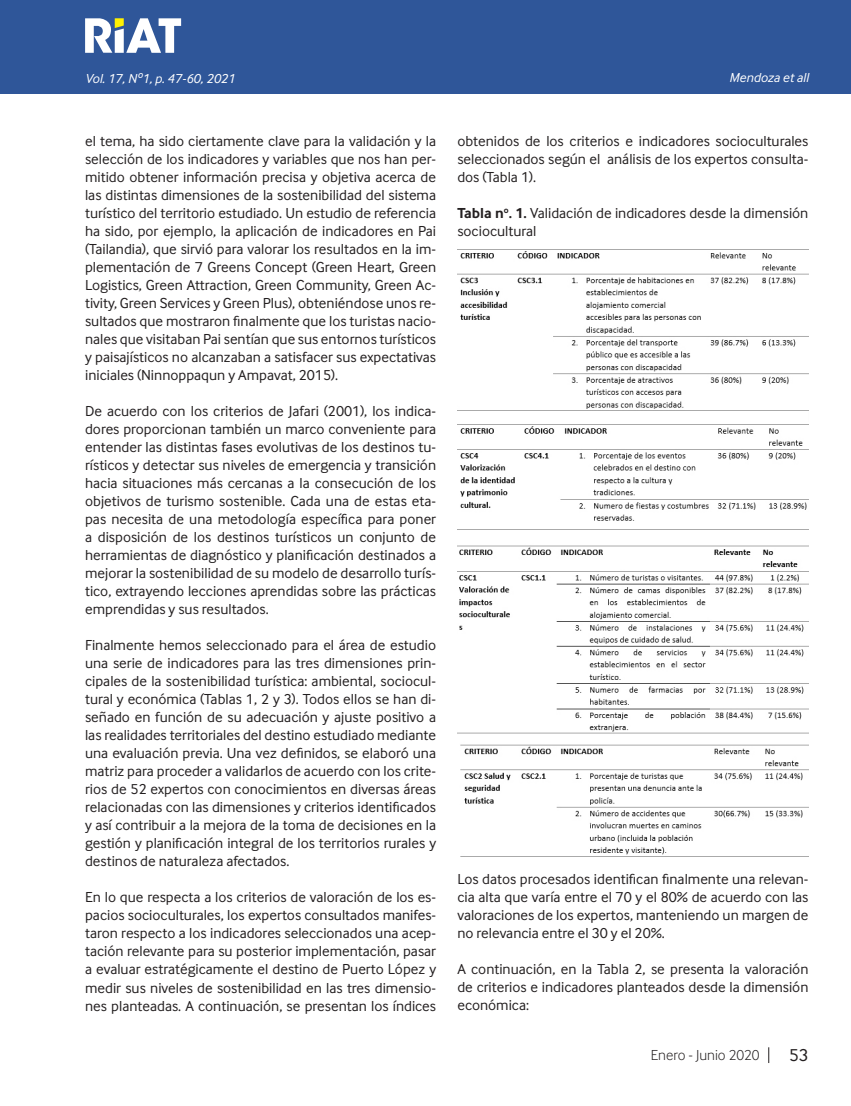
<style>
.page{position:relative;width:851px;height:1106px;background:#fff}
.page>*{position:absolute;margin:0;border:0;box-sizing:border-box;transform-origin:0 0}
.t1{font:18px "Inter Face";color:#231f20}
.Cuerpo_de_Texto{font:15px/18px "Inter Face";color:#231f20;text-align:justify}
.t2{font:300 15px "Inter Face";color:#231f20}
.Cuño_de_pagina{font:italic 13.5px "Inter Face";color:#fff}
.s1{font-weight:700}
</style>
<div class="page">
<div style="left:0;top:0;width:850px;height:94px;background:#2f5699"></div>
<svg style="left:768px;top:1047px;width:1px;height:16px"></svg>
<svg style="left:85px;top:18px;width:96px;height:35px"></svg>
<img style="left:457px;top:249px;width:351px;height:281px">
<img style="left:457px;top:545px;width:351px;height:312px">
<p class="Cuño_de_pagina" style="left:85px;top:71px;width:151px">Vol. 17, Nº1, p. 47-60, 2021</p>
<p class="Cuño_de_pagina" style="left:729px;top:70px;width:81px">Mendoza et all</p>
<p class="Cuerpo_de_Texto" style="left:85px;top:132px;width:352px">el tema, ha sido ciertamente clave para la validación y la selección de los indicadores y variables que nos han per&shy;mitido obtener información precisa y objetiva acerca de las distintas dimensiones de la sostenibilidad del sistema turístico del territorio estudiado. Un estudio de referencia ha sido, por ejemplo, la aplicación de indicadores en Pai (Tailandia), que sirvió para valorar los resultados en la im&shy;plementación de 7 Greens Concept (Green Heart, Green Logistics, Green Attraction, Green Community, Green Ac&shy;tivity, Green Services y Green Plus), obteniéndose unos re&shy;sultados que mostraron finalmente que los turistas nacio&shy;nales que visitaban Pai sentían que sus entornos turísticos y paisajísticos no alcanzaban a satisfacer sus expectativas iniciales (Ninnoppaqun y Ampavat, 2015).</p>
<p class="Cuerpo_de_Texto" style="left:85px;top:402px;width:352px">De acuerdo con los criterios de Jafari (2001), los indica&shy;dores proporcionan también un marco conveniente para entender las distintas fases evolutivas de los destinos tu&shy;rísticos y detectar sus niveles de emergencia y transición hacia situaciones más cercanas a la consecución de los objetivos de turismo sostenible. Cada una de estas eta&shy;pas necesita de una metodología específica para poner a disposición de los destinos turísticos un conjunto de herramientas de diagnóstico y planificación destinados a mejorar la sostenibilidad de su modelo de desarrollo turís&shy;tico, extrayendo lecciones aprendidas sobre las prácticas emprendidas y sus resultados.</p>
<p class="Cuerpo_de_Texto" style="left:85px;top:636px;width:352px">Finalmente hemos seleccionado para el área de estudio una serie de indicadores para las tres dimensiones prin&shy;cipales de la sostenibilidad turística: ambiental, sociocul&shy;tural y económica (Tablas 1, 2 y 3). Todos ellos se han di&shy;señado en función de su adecuación y ajuste positivo a las realidades territoriales del destino estudiado mediante una evaluación previa. Una vez definidos, se elaboró una matriz para proceder a validarlos de acuerdo con los crite&shy;rios de 52 expertos con conocimientos en diversas áreas relacionadas con las dimensiones y criterios identificados y así contribuir a la mejora de la toma de decisiones en la gestión y planificación integral de los territorios rurales y destinos de naturaleza afectados.</p>
<p class="Cuerpo_de_Texto" style="left:85px;top:888px;width:352px">En lo que respecta a los criterios de valoración de los es&shy;pacios socioculturales, los expertos consultados manifes&shy;taron respecto a los indicadores seleccionados una acep&shy;tación relevante para su posterior implementación, pasar a evaluar estratégicamente el destino de Puerto López y medir sus niveles de sostenibilidad en las tres dimensio&shy;nes planteadas. A continuación, se presentan los índices</p>
<p class="Cuerpo_de_Texto" style="left:457px;top:132px;width:352px">obtenidos de los criterios e indicadores socioculturales seleccionados según el análisis de los expertos consulta&shy;dos (Tabla 1).</p>
<p class="Cuerpo_de_Texto" style="left:457px;top:204px;width:352px"><span class="s1">Tabla n</span><sup>o</sup><span class="s1">. 1.</span> Validación de indicadores desde la dimensión sociocultural</p>
<p class="Cuerpo_de_Texto" style="left:457px;top:870px;width:352px">Los datos procesados identifican finalmente una relevan&shy;cia alta que varía entre el 70 y el 80% de acuerdo con las valoraciones de los expertos, manteniendo un margen de no relevancia entre el 30 y el 20%.</p>
<p class="Cuerpo_de_Texto" style="left:457px;top:960px;width:352px">A continuación, en la Tabla 2, se presenta la valoración de criterios e indicadores planteados desde la dimensión económica:</p>
<p class="t2" style="left:651px;top:1046px;width:110px">Enero - Junio 2020</p>
<p class="t1" style="left:789px;top:1045px;width:21px">53</p>
</div>
